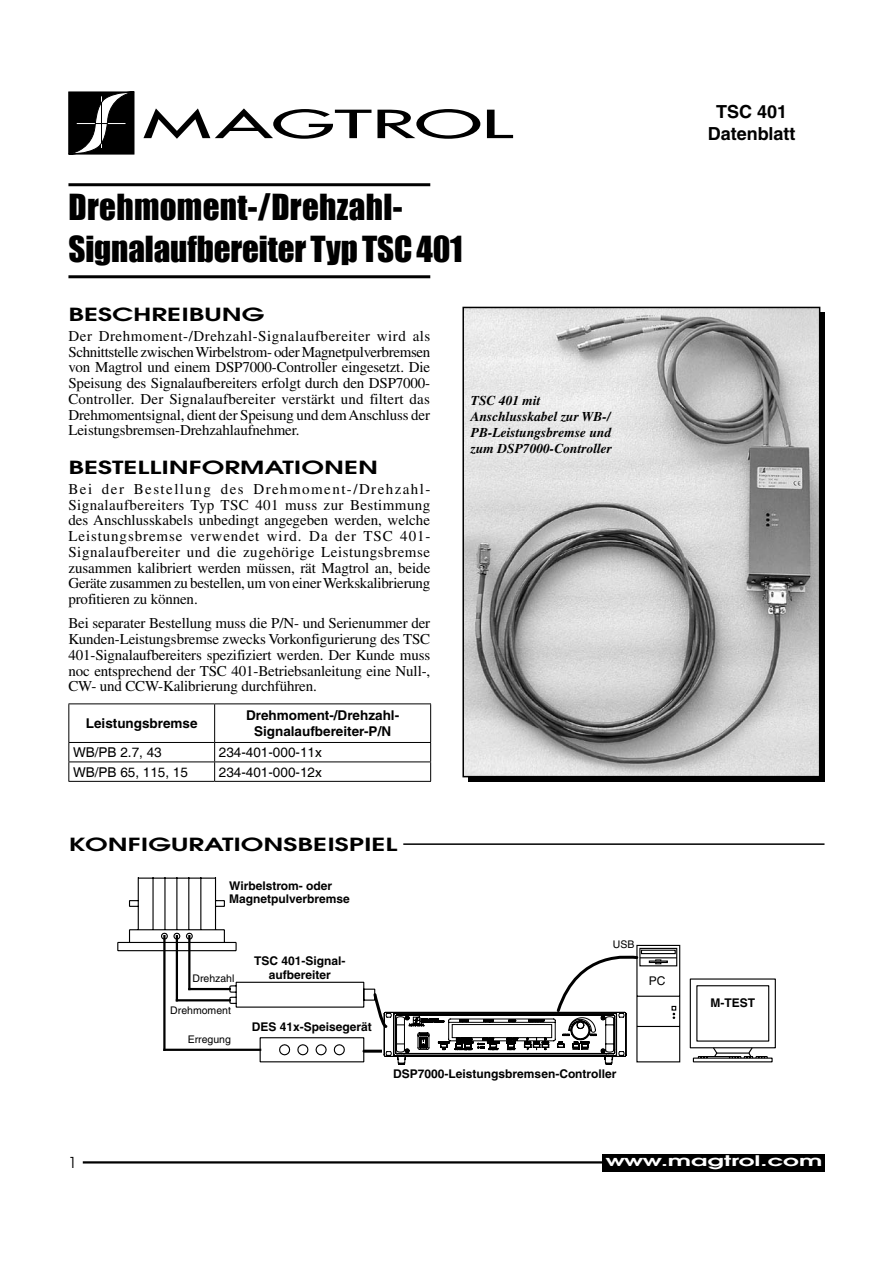
<style>
.page{position:relative;width:893px;height:1263px;background:#fff}
.page>*{position:absolute;margin:0;border:0;box-sizing:border-box;transform-origin:0 0}
.t1{font:37.8px "Futura";letter-spacing:-.005em;color:#000;scale:2.14 1}
.t2{font:33px/42px "Impact";letter-spacing:-.005em;color:#000}
.t3{font:600 18px "Avant Garde";color:#000;scale:1.5 1}
.t4{font:700 18px/21.6px "Helvetica";color:#000;text-align:center}
.t5{font:15px/15.8px "Times";letter-spacing:-.01em;color:#000;text-align:justify}
.t6{font:15px "Avant Garde";color:#000}
.t7{font:600 14.55px "Avant Garde";color:#fff;scale:1.7 1}
.t8{font:italic 700 13.5px/16.2px "Times";color:#000}
.t9{font:700 13.5px/16.2px "Helvetica";color:#000;text-align:center}
.t10{font:13.5px "Helvetica";color:#000}
.t11{font:700 12px/13.5px "Helvetica";color:#000}
.t12{font:12px "Helvetica";color:#000}
.t13{font:10.5px "Helvetica";color:#000}
</style>
<div class="page">
<hr style="left:68px;top:183px;width:362px;height:3px;background:#000">
<hr style="left:68px;top:275px;width:362px;height:3px;background:#000">
<svg style="left:68px;top:92px;width:66px;height:62px;background:#292929"></svg>
<hr style="left:83px;top:1161px;width:524px;height:2px;background:#000">
<div style="left:602px;top:1154px;width:223px;height:17px;background:#000"></div>
<div style="left:468px;top:313px;width:356px;height:469px;background:#000"></div>
<img style="left:465px;top:310px;width:352px;height:464px">
<div style="left:462px;top:307px;width:358px;height:470px;border:2px solid #000"></div>
<hr style="left:403px;top:843px;width:421px;height:2px;background:#000">
<hr style="left:68px;top:703px;width:147px;height:1px;background:#000">
<hr style="left:68px;top:704px;width:1px;height:38px;background:#000">
<hr style="left:215px;top:703px;width:216px;height:1px;background:#000">
<hr style="left:214px;top:704px;width:1px;height:38px;background:#000">
<hr style="left:430px;top:704px;width:1px;height:38px;background:#000">
<hr style="left:68px;top:742px;width:147px;height:1px;background:#000">
<hr style="left:215px;top:742px;width:216px;height:1px;background:#000">
<hr style="left:68px;top:761px;width:147px;height:1px;background:#000">
<svg style="left:68px;top:743px;width:1px;height:38px"></svg>
<hr style="left:215px;top:761px;width:216px;height:1px;background:#000">
<svg style="left:214px;top:743px;width:1px;height:38px"></svg>
<svg style="left:430px;top:743px;width:1px;height:38px"></svg>
<hr style="left:68px;top:781px;width:147px;height:1px;background:#000">
<hr style="left:215px;top:781px;width:216px;height:1px;background:#000">
<svg style="left:117px;top:877px;width:659px;height:188px"></svg>
<h1 class="t1" style="left:142px;top:100px;width:174px">MAGTROL</h1>
<h2 class="t2" style="left:68px;top:185px;width:396px">Drehmoment-/Drehzahl-<br>Signalaufbereiter Typ TSC 401</h2>
<p class="t3" style="left:68px;top:302px;width:132px">BESCHREIBUNG</p>
<p class="t5" style="left:68px;top:328px;width:363px">Der Drehmoment-/Drehzahl-Signalaufbereiter wird als Schnittstelle zwischen Wirbelstrom- oder Magnetpulverbremsen von Magtrol und einem DSP7000-Controller eingesetzt. Die Speisung des Signalaufbereiters erfolgt durch den DSP7000- Controller. Der Signalaufbereiter verstärkt und filtert das Drehmomentsignal, dient der Speisung und dem Anschluss der Leistungsbremsen-Drehzahlaufnehmer.</p>
<p class="t3" style="left:68px;top:455px;width:208px">BESTELLINFORMATIONEN</p>
<p class="t5" style="left:68px;top:481px;width:364px">Bei der Bestellung des Drehmoment-/Drehzahl-Signalaufbereiters Typ TSC 401 muss zur Bestimmung des Anschlusskabels unbedingt angegeben werden, welche Leistungsbremse verwendet wird. Da der TSC 401- Signalaufbereiter und die zugehörige Leistungsbremse zusammen kalibriert werden müssen, rät Magtrol an, beide Geräte zusammen zu bestellen, um von einer Werkskalibrierung profitieren zu können.</p>
<p class="t5" style="left:68px;top:615px;width:363px">Bei separater Bestellung muss die P/N- und Serienummer der Kunden-Leistungsbremse zwecks Vorkonfigurierung des TSC 401-Signalaufbereiters spezifiziert werden. Der Kunde muss noc entsprechend der TSC 401-Betriebsanleitung eine Null-, CW- und CCW-Kalibrierung durchführen.</p>
<p class="t9" style="left:86px;top:715px;width:113px">Leistungsbremse</p>
<p class="t9" style="left:246px;top:707px;width:155px">Drehmoment-/Drehzahl-<br>Signalaufbereiter-P/N</p>
<p class="t10" style="left:73px;top:744px;width:90px">WB/PB 2.7, 43</p>
<p class="t10" style="left:219px;top:744px;width:104px">234-401-000-11x</p>
<p class="t10" style="left:73px;top:764px;width:116px">WB/PB 65, 115, 15</p>
<p class="t10" style="left:219px;top:764px;width:104px">234-401-000-12x</p>
<p class="t8" style="left:471px;top:392px;width:143px">TSC 401 mit<br>Anschlusskabel zur WB-/<br>PB-Leistungsbremse und zum DSP7000-Controller</p>
<p class="t3" style="left:68px;top:832px;width:221px">KONFIGURATIONSBEISPIEL</p>
<p class="t11" style="left:229px;top:878px;width:122px">Wirbelstrom- oder<br>Magnetpulverbremse</p>
<p class="t13" style="left:192px;top:972px;width:44px">Drehzahl</p>
<p class="t13" style="left:170px;top:1005px;width:62px">Drehmoment</p>
<p class="t13" style="left:188px;top:1033px;width:45px">Erregung</p>
<p class="t11" style="left:254px;top:954px;width:93px;text-align:center">TSC 401-Signal&shy;aufbereiter</p>
<p class="t11" style="left:252px;top:1020px;width:122px">DES 41x-Speisegerät</p>
<p class="t13" style="left:613px;top:938px;width:23px">USB</p>
<p class="t11" style="left:393px;top:1067px;width:225px">DSP7000-Leistungsbremsen-Controller</p>
<p class="t12" style="left:649px;top:974px;width:18px">PC</p>
<p class="t4" style="left:708px;top:101px;width:89px">TSC 401<br>Datenblatt</p>
<p class="t11" style="left:710px;top:996px;width:46px">M-TEST</p>
<p class="t6" style="left:68px;top:1154px;width:10px">1</p>
<p class="t7" style="left:605px;top:1151px;width:129px">WWW.MAGTROL.COM</p>
</div>
